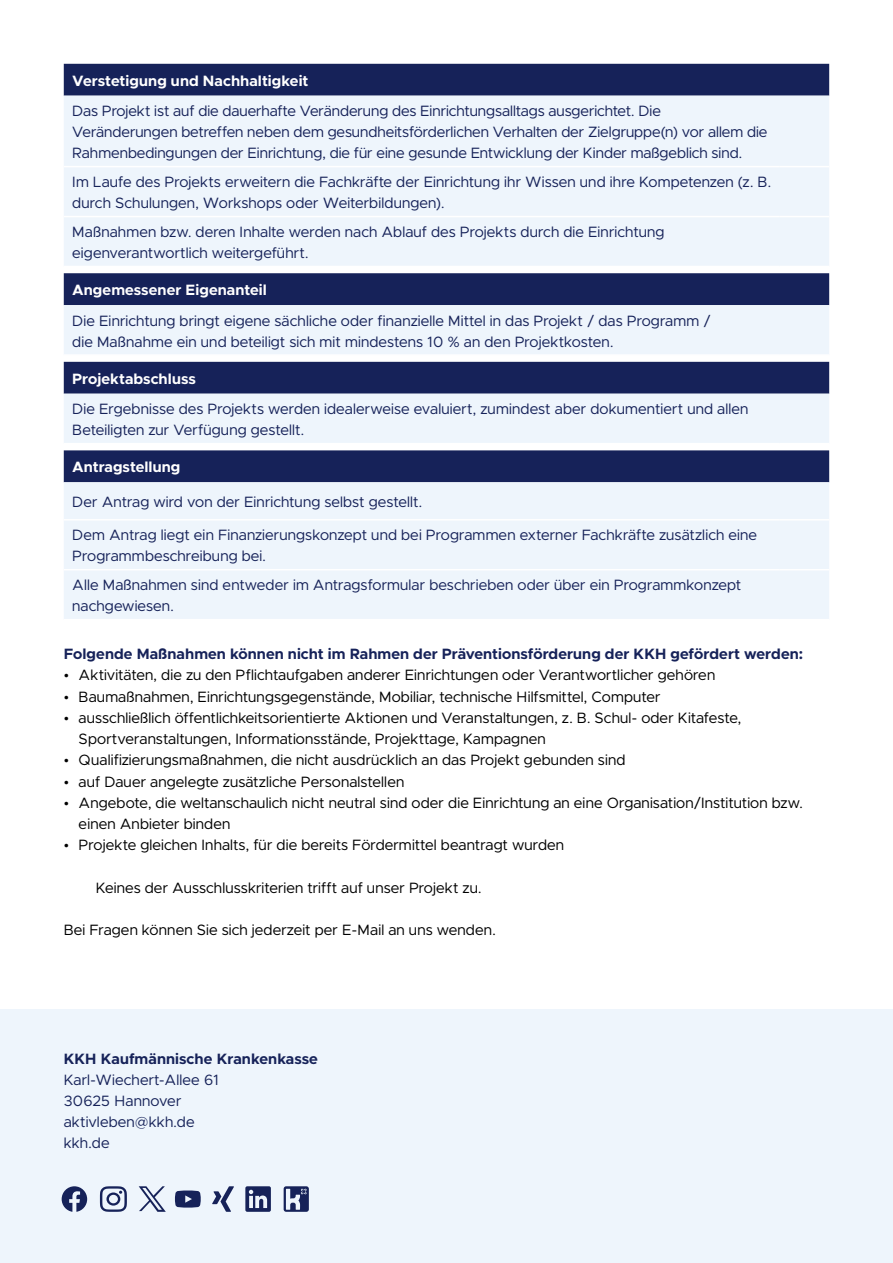
<style>
.page{position:relative;width:893px;height:1263px;background:#fff}
.page>*{position:absolute;margin:0;border:0;box-sizing:border-box;transform-origin:0 0}
.t1{font:15px/21px "Metropolis";letter-spacing:.005em;color:#162259}
.t2{font:15px/21.3px "Metropolis";letter-spacing:.01em;color:#000}
.t3{font:700 15px "Metropolis";letter-spacing:.01em;color:#162259}
.t4{font:700 15px "Metropolis";letter-spacing:.005em;color:#fff}
</style>
<div class="page">
<div style="left:0;top:1010px;width:893px;height:253px;background:#eef5fc"></div>
<div style="left:64px;top:64px;width:765px;height:32px;background:#162259"></div>
<div style="left:64px;top:96px;width:765px;height:170px;background:#eef5fc"></div>
<hr style="left:64px;top:166px;width:716px;height:1px;background:#fff">
<hr style="left:780px;top:166px;width:49px;height:1px;background:#fff">
<hr style="left:64px;top:216px;width:716px;height:1px;background:#fff">
<hr style="left:780px;top:216px;width:49px;height:1px;background:#fff">
<svg style="left:64px;top:273px;width:765px;height:81px;background:#99a2bc"></svg>
<svg style="left:64px;top:362px;width:765px;height:81px;background:#9aa2bc"></svg>
<div style="left:64px;top:450px;width:765px;height:32px;background:#162259"></div>
<div style="left:64px;top:482px;width:765px;height:137px;background:#eef5fc"></div>
<hr style="left:64px;top:519px;width:716px;height:1px;background:#fff">
<hr style="left:64px;top:569px;width:716px;height:1px;background:#fff">
<hr style="left:780px;top:569px;width:49px;height:1px;background:#fff">
<hr style="left:780px;top:519px;width:49px;height:1px;background:#fff">
<svg style="left:284px;top:1186px;width:25px;height:26px"></svg>
<svg style="left:62px;top:1186px;width:25px;height:26px"></svg>
<svg style="left:100px;top:1186px;width:27px;height:26px"></svg>
<svg style="left:175px;top:1190px;width:26px;height:17px"></svg>
<svg style="left:212px;top:1186px;width:22px;height:26px"></svg>
<svg style="left:245px;top:1186px;width:26px;height:26px"></svg>
<svg style="left:139px;top:1186px;width:27px;height:26px"></svg>
<p class="t4" style="left:72px;top:71px;width:238px">Verstetigung und Nachhaltigkeit</p>
<p class="t1" style="left:72px;top:100px;width:697px">Das Projekt ist auf die dauerhafte Veränderung des Einrichtungsalltags ausgerichtet. Die<br>Veränderungen betreffen neben dem gesundheitsförderlichen Verhalten der Zielgruppe(n) vor allem die<br>Rahmenbedingungen der Einrichtung, die für eine gesunde Entwicklung der Kinder maßgeblich sind.</p>
<p class="t1" style="left:72px;top:171px;width:700px">Im Laufe des Projekts erweitern die Fachkräfte der Einrichtung ihr Wissen und ihre Kompetenzen (z. B. durch Schulungen, Workshops oder Weiterbildungen).</p>
<p class="t1" style="left:72px;top:221px;width:594px">Maßnahmen bzw. deren Inhalte werden nach Ablauf des Projekts durch die Einrichtung eigenverantwortlich weitergeführt.</p>
<p class="t4" style="left:72px;top:280px;width:196px">Angemessener Eigenanteil</p>
<p class="t1" style="left:72px;top:310px;width:640px">Die Einrichtung bringt eigene sächliche oder finanzielle Mittel in das Projekt / das Programm / die Maßnahme ein und beteiligt sich mit mindestens 10 % an den Projektkosten.</p>
<p class="t4" style="left:72px;top:369px;width:125px">Projektabschluss</p>
<p class="t1" style="left:72px;top:398px;width:678px">Die Ergebnisse des Projekts werden idealerweise evaluiert, zumindest aber dokumentiert und allen<br>Beteiligten zur Verfügung gestellt.</p>
<p class="t4" style="left:72px;top:458px;width:110px">Antragstellung</p>
<p class="t1" style="left:72px;top:491px;width:351px">Der Antrag wird von der Einrichtung selbst gestellt.</p>
<p class="t1" style="left:72px;top:524px;width:686px">Dem Antrag liegt ein Finanzierungskonzept und bei Programmen externer Fachkräfte zusätzlich eine<br>Programmbeschreibung bei.</p>
<p class="t1" style="left:72px;top:574px;width:671px">Alle Maßnahmen sind entweder im Antragsformular beschrieben oder über ein Programmkonzept nachgewiesen.</p>
<p class="t3" style="left:64px;top:644px;width:741px">Folgende Maßnahmen können nicht im Rahmen der Präventionsförderung der KKH gefördert werden:</p>
<p class="t2" style="left:64px;top:664px;width:653px">• Aktivitäten, die zu den Pflichtaufgaben anderer Einrichtungen oder Verantwortlicher gehören</p>
<p class="t2" style="left:64px;top:686px;width:598px">• Baumaßnahmen, Einrichtungsgegenstände, Mobiliar, technische Hilfsmittel, Computer</p>
<p class="t2" style="left:79px;top:707px;width:664px;text-indent:-15px">• ausschließlich öffentlichkeitsorientierte Aktionen und Veranstaltungen, z. B. Schul- oder Kitafeste,<br>Sportveranstaltungen, Informationsstände, Projekttage, Kampagnen</p>
<p class="t2" style="left:64px;top:749px;width:563px">• Qualifizierungsmaßnahmen, die nicht ausdrücklich an das Projekt gebunden sind</p>
<p class="t2" style="left:64px;top:771px;width:342px">• auf Dauer angelegte zusätzliche Personalstellen</p>
<p class="t2" style="left:79px;top:792px;width:726px;text-indent:-15px">• Angebote, die weltanschaulich nicht neutral sind oder die Einrichtung an eine Organisation/Institution bzw. einen Anbieter binden</p>
<p class="t2" style="left:64px;top:834px;width:502px">• Projekte gleichen Inhalts, für die bereits Fördermittel beantragt wurden</p>
<p class="t2" style="left:96px;top:877px;width:387px">Keines der Ausschlusskriterien trifft auf unser Projekt zu.</p>
<p class="t2" style="left:64px;top:919px;width:433px">Bei Fragen können Sie sich jederzeit per E-Mail an uns wenden.</p>
<p class="t3" style="left:64px;top:1049px;width:256px">KKH Kaufmännische Krankenkasse</p>
<p class="t1" style="left:64px;top:1069px;width:156px">Karl-Wiechert-Allee 61<br>30625 Hannover aktivleben@kkh.de kkh.de</p>
</div>
